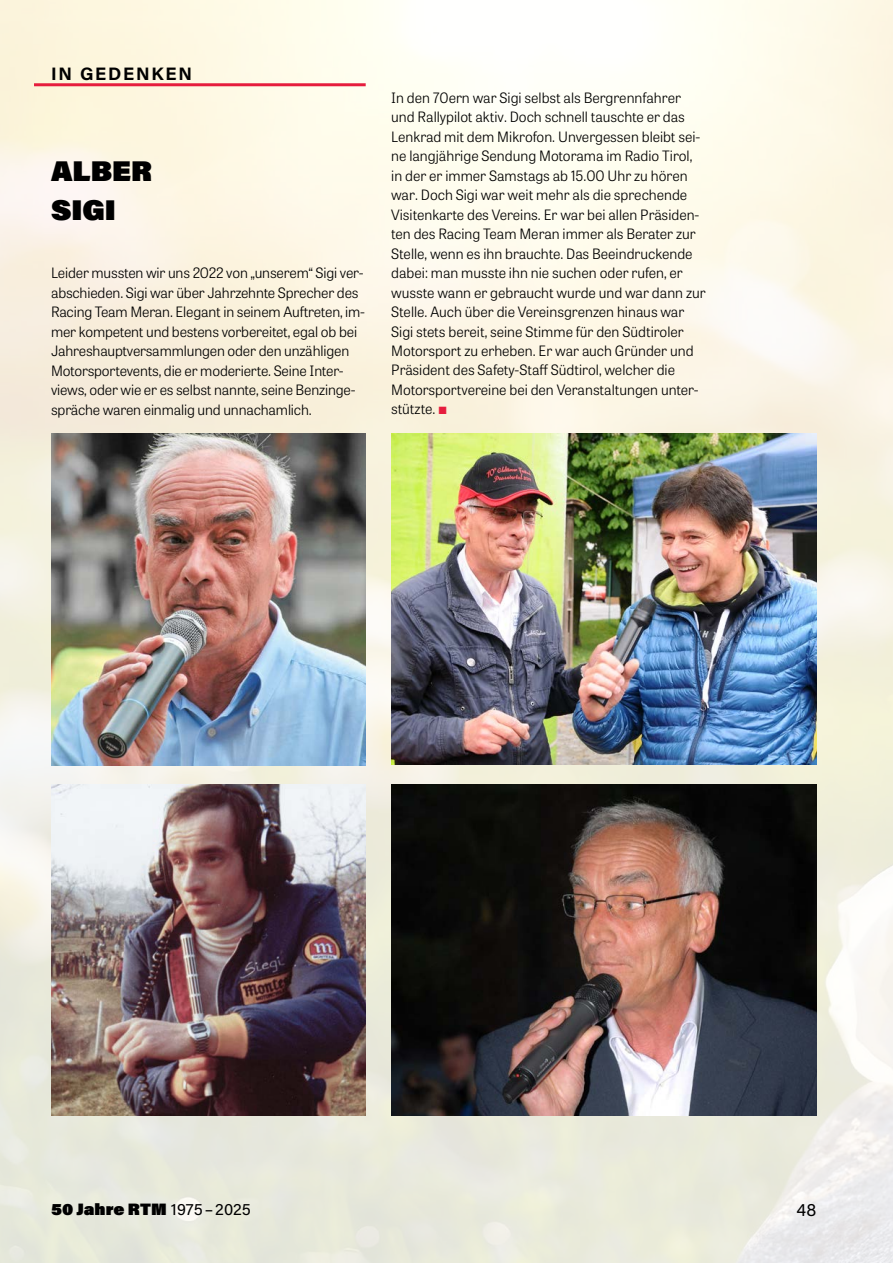
<style>
.page{position:relative;width:893px;height:1263px;background:#fff}
.page>*{position:absolute;margin:0;border:0;box-sizing:border-box;transform-origin:0 0}
.t1{font:900 28.5px/39px "Acumin Pro";color:#000}
.t2{font:700 18px "Acumin Pro";letter-spacing:.1em;color:#000}
.t3{font:18px "Acumin Pro";color:#000}
.t4{font:900 16.5px "Acumin Pro";color:#000}
.t5{font:300 14.25px/19.5px "Tablet Gothic";color:#000}
.s1{color:#e61d3d}
.s2{font-weight:400}
</style>
<div class="page">
<img style="left:0;top:0;width:893px;height:1263px">
<hr style="left:34px;top:83px;width:332px;height:3px;background:#e61d3d">
<img style="left:391px;top:434px;width:425px;height:331px">
<img style="left:391px;top:785px;width:425px;height:331px">
<img style="left:51px;top:785px;width:315px;height:331px">
<img style="left:51px;top:434px;width:315px;height:331px">
<p class="t2" style="left:51px;top:61px;width:143px">IN GEDENKEN</p>
<h1 class="t1" style="left:51px;top:150px;width:103px">ALBER<br>SIGI</h1>
<p class="t5" style="left:51px;top:262px;width:316px">Leider mussten wir uns 2022 von „unserem“ Sigi ver&shy;abschieden. Sigi war über Jahrzehnte Sprecher des Racing Team Meran. Elegant in seinem Auftreten, im&shy;mer kompetent und bestens vorbereitet, egal ob bei Jahreshauptversammlungen oder den unzähligen Motorsportevents, die er moderierte. Seine Inter&shy;views, oder wie er es selbst nannte, seine Benzinge&shy;spräche waren einmalig und unnachamlich.</p>
<p class="t5" style="left:391px;top:87px;width:316px">In den 70ern war Sigi selbst als Bergrennfahrer und Rallypilot aktiv. Doch schnell tauschte er das Lenkrad mit dem Mikrofon. Unvergessen bleibt sei&shy;ne langjährige Sendung Motorama im Radio Tirol, in der er immer Samstags ab 15.00 Uhr zu hören war. Doch Sigi war weit mehr als die sprechende Visitenkarte des Vereins. Er war bei allen Präsiden&shy;ten des Racing Team Meran immer als Berater zur Stelle, wenn es ihn brauchte. Das Beeindruckende dabei: man musste ihn nie suchen oder rufen, er wusste wann er gebraucht wurde und war dann zur Stelle. Auch über die Vereinsgrenzen hinaus war Sigi stets bereit, seine Stimme für den Südtiroler Motorsport zu erheben. Er war auch Gründer und Präsident des Safety-Staff Südtirol, welcher die Motorsportvereine bei den Veranstaltungen unter&shy;stützte. <span class="s1">■</span></p>
<p class="t4" style="left:51px;top:1198px;width:201px">50 Jahre RTM <span class="s2">1975–2025</span></p>
<p class="t3" style="left:797px;top:1197px;width:21px">48</p>
</div>
